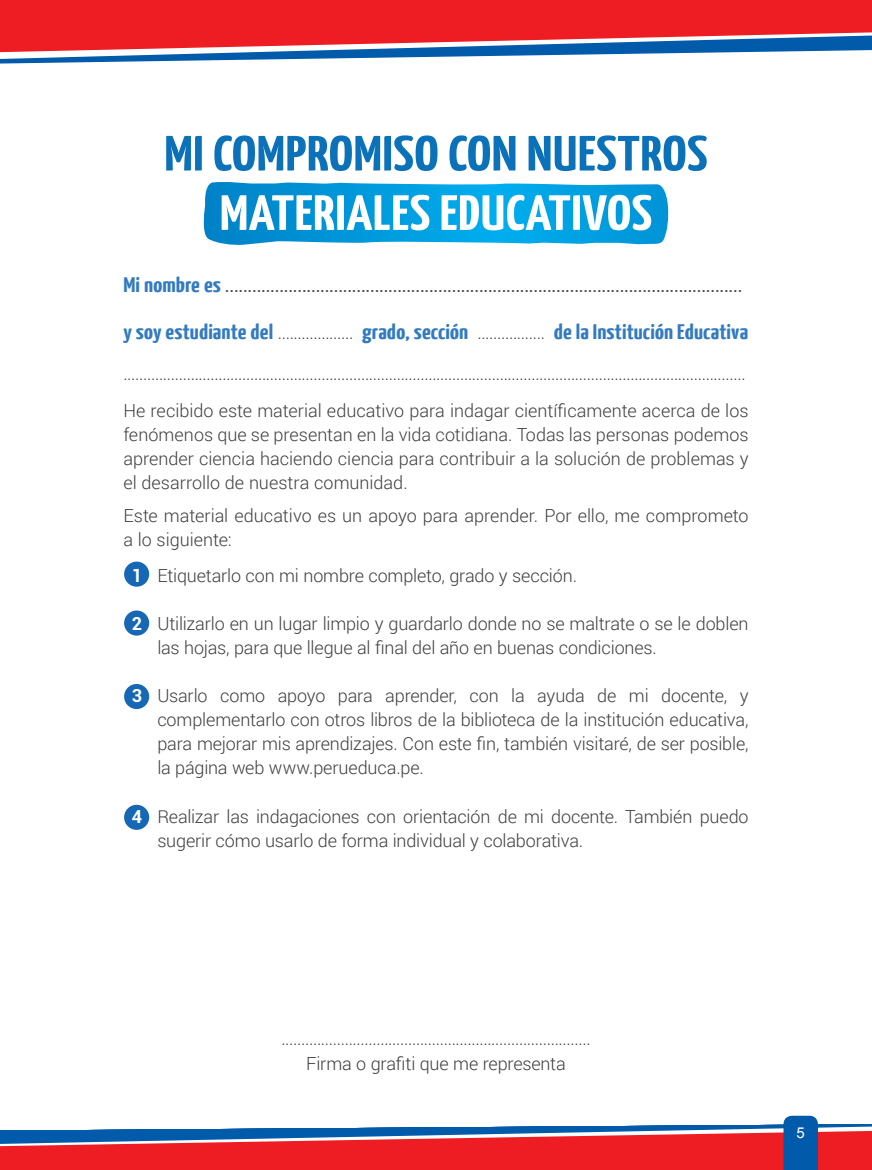
<style>
.page{position:relative;width:872px;height:1170px;background:#fff}
.page>*{position:absolute;margin:0;border:0;box-sizing:border-box;transform-origin:0 0}
.t1{font:700 49.5px "Yanone Kaffeesatz";letter-spacing:.01em;color:#0b72ba;scale:1.2 1}
.t2{font:700 49.5px "Yanone Kaffeesatz";letter-spacing:.01em;color:#fff;scale:1.2 1}
.t3{font:300 21px "Yanone Kaffeesatz";color:#3e3e3f;scale:1.2 1}
.t4{font:700 21px "Yanone Kaffeesatz";letter-spacing:.005em;color:#337bbf;scale:1.2 1}
.t5{font:300 18px/24px "Roboto";letter-spacing:-.01em;color:#3e3e3f}
.t6{font:15px "Arial";color:#fff}
.s1{font-weight:700;color:#337bbf}
.s2{font-family:"Roboto";font-weight:300;font-size:18px;color:#3e3e3f}
.s3{font-weight:700;color:#fff}
</style>
<div class="page">
<svg style="left:0;top:1115px;width:872px;height:54px"></svg>
<svg style="left:0;top:52px;width:746px;height:12px"></svg>
<svg style="left:0;top:0;width:872px;height:52px;background:#d53542"></svg>
<div style="left:124px;top:561px;width:25px;height:25px;background:#1768b4;border-radius:50%"></div>
<div style="left:124px;top:610px;width:25px;height:25px;background:#1768b4;border-radius:50%"></div>
<div style="left:124px;top:684px;width:25px;height:25px;background:#1768b4;border-radius:50%"></div>
<div style="left:124px;top:804px;width:25px;height:25px;background:#1768b4;border-radius:50%"></div>
<svg style="left:203px;top:182px;width:465px;height:63px;background:#12a1df"></svg>
<h1 class="t1" style="left:164px;top:123px;width:454px">MI COMPROMISO CON NUESTROS</h1>
<h1 class="t2" style="left:220px;top:182px;width:362px">MATERIALES EDUCATIVOS</h1>
<p class="t3" style="left:123px;top:272px;width:517px"><span class="s1">Mi nombre es</span> ..................................................................................................................</p>
<p class="t4" style="left:123px;top:319px;width:522px">y soy estudiante del <span class="s2">...................</span> grado, sección <span class="s2">.................</span> de la Institución Educativa</p>
<p class="t5" style="left:123px;top:361px;width:624px">.............................................................................................................................................................</p>
<p class="t5" style="left:123px;top:398px;width:627px;text-align:justify">He recibido este material educativo para indagar científicamente acerca de los fenómenos que se presentan en la vida cotidiana. Todas las personas podemos aprender ciencia haciendo ciencia para contribuir a la solución de problemas y el desarrollo de nuestra comunidad.</p>
<p class="t5" style="left:123px;top:502px;width:627px">Este material educativo es un apoyo para aprender. Por ello, me comprometo a lo siguiente:</p>
<p class="t5" style="left:132px;top:563px;width:446px"><span class="s3">1</span> Etiquetarlo con mi nombre completo, grado y sección.</p>
<p class="t5" style="left:157px;top:611px;width:593px;text-indent:-26px"><span class="s3">2</span> Utilizarlo en un lugar limpio y guardarlo donde no se maltrate o se le doblen las hojas, para que llegue al final del año en buenas condiciones.</p>
<p class="t5" style="left:157px;top:683px;width:593px;text-align:justify;text-indent:-26px"><span class="s3">3</span> Usarlo como apoyo para aprender, con la ayuda de mi docente, y complementarlo con otros libros de la biblioteca de la institución educativa, para mejorar mis aprendizajes. Con este fin, también visitaré, de ser posible, la página web www.perueduca.pe.</p>
<p class="t5" style="left:157px;top:803px;width:593px;text-indent:-26px"><span class="s3">4</span> Realizar las indagaciones con orientación de mi docente. También puedo sugerir cómo usarlo de forma individual y colaborativa.</p>
<p class="t5" style="left:281px;top:1026px;width:311px;text-align:center">..............................................................................<br>Firma o grafiti que me representa</p>
<p class="t6" style="left:796px;top:1121px;width:10px">5</p>
</div>
